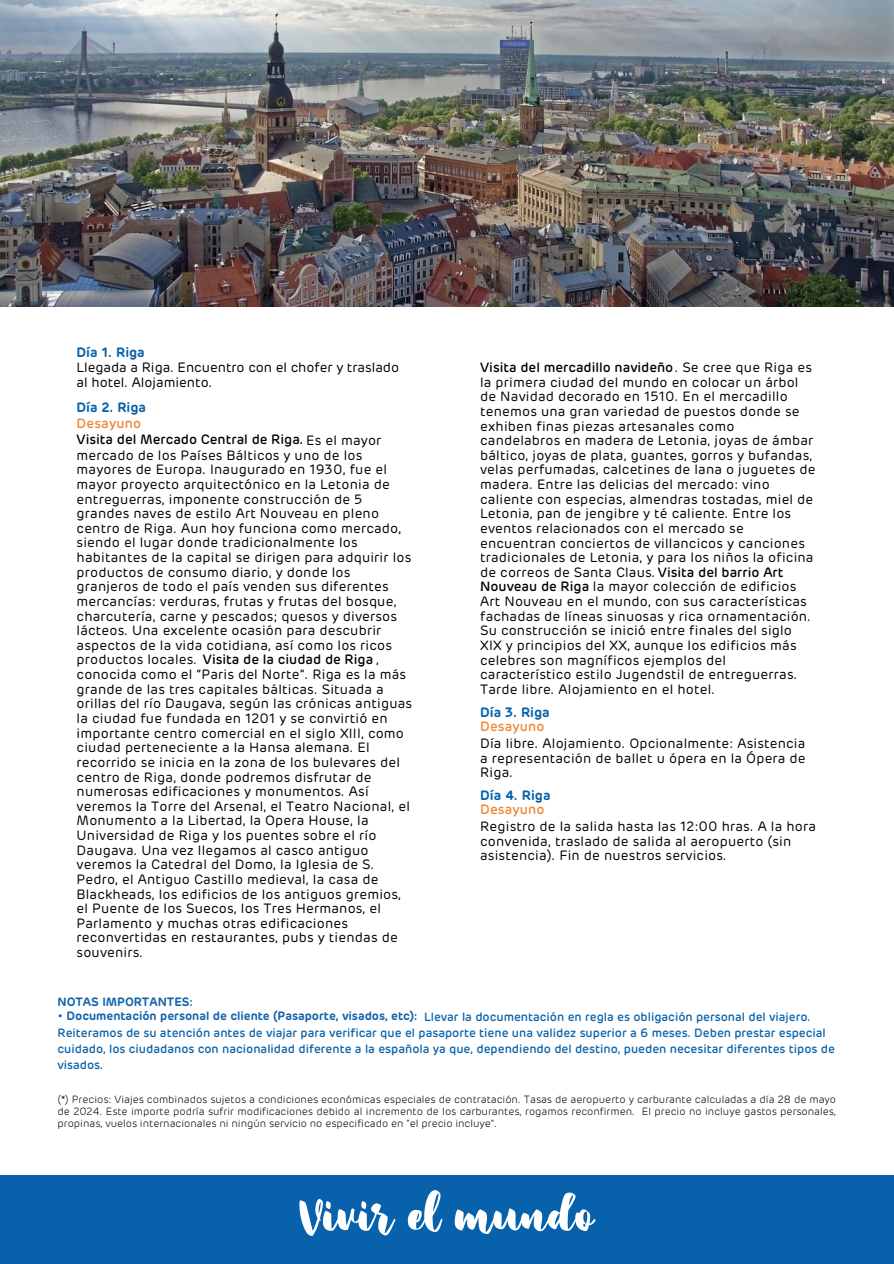
<style>
.page{position:relative;width:894px;height:1264px;background:#fff}
.page>*{position:absolute;margin:0;border:0;box-sizing:border-box;transform-origin:0 0}
.t1{font:69px "Hopipolla Free";color:#fff}
.t2{font:13.5px/14.7px "Rubrik";letter-spacing:.015em;color:#000}
.t3{font:600 13.5px "Rubrik";color:#0762ab}
.t4{font:500 13.5px "Rubrik";letter-spacing:.015em;color:#ee8634}
.t5{font:500 12px/16px "Rubrik";color:#0762ab}
.t6{font:600 12px "Rubrik";color:#1363ac}
.t7{font:300 10.5px/12.3px "Rubrik";color:#000;text-align:justify}
.s1{font-weight:500}
</style>
<div class="page">
<div style="left:0;top:1175px;width:893px;height:88px;background:#0762ab"></div>
<img style="left:0;top:0;width:893px;height:306px">
<h2 class="t3" style="left:77px;top:346px;width:70px">Día 1. Riga</h2>
<h2 class="t2" style="left:77px;top:361px;width:324px">Llegada a Riga. Encuentro con el chofer y traslado al hotel. Alojamiento.</h2>
<h2 class="t3" style="left:77px;top:401px;width:71px">Día 2. Riga</h2>
<h2 class="t2" style="left:77px;top:433px;width:337px"><span class="s1">Visita del Mercado Central de Riga.</span> Es el mayor mercado de los Países Bálticos y uno de los mayores de Europa. Inaugurado en 1930, fue el mayor proyecto arquitectónico en la Letonia de entreguerras, imponente construcción de 5 grandes naves de estilo Art Nouveau en pleno centro de Riga. Aun hoy funciona como mercado, siendo el lugar donde tradicionalmente los habitantes de la capital se dirigen para adquirir los productos de consumo diario, y donde los granjeros de todo el país venden sus diferentes mercancías: verduras, frutas y frutas del bosque, charcutería, carne y pescados; quesos y diversos lácteos. Una excelente ocasión para descubrir aspectos de la vida cotidiana, así como los ricos productos locales. <span class="s1">Visita de la ciudad de Riga</span> , conocida como el “Paris del Norte”. Riga es la más grande de las tres capitales bálticas. Situada a orillas del río Daugava, según las crónicas antiguas la ciudad fue fundada en 1201 y se convirtió en importante centro comercial en el siglo XIII, como ciudad perteneciente a la Hansa alemana. El recorrido se inicia en la zona de los bulevares del centro de Riga, donde podremos disfrutar de numerosas edificaciones y monumentos. Así veremos la Torre del Arsenal, el Teatro Nacional, el Monumento a la Libertad, la Opera House, la Universidad de Riga y los puentes sobre el río Daugava. Una vez llegamos al casco antiguo veremos la Catedral del Domo, la Iglesia de S.<br>Pedro, el Antiguo Castillo medieval, la casa de Blackheads, los edificios de los antiguos gremios, el Puente de los Suecos, los Tres Hermanos, el Parlamento y muchas otras edificaciones reconvertidas en restaurantes, pubs y tiendas de souvenirs.</h2>
<h2 class="t4" style="left:77px;top:417px;width:66px">Desayuno</h2>
<h2 class="t2" style="left:480px;top:361px;width:337px"><span class="s1">Visita del mercadillo navideño</span>. Se cree que Riga es la primera ciudad del mundo en colocar un árbol de Navidad decorado en 1510. En el mercadillo tenemos una gran variedad de puestos donde se exhiben finas piezas artesanales como candelabros en madera de Letonia, joyas de ámbar báltico, joyas de plata, guantes, gorros y bufandas, velas perfumadas, calcetines de lana o juguetes de madera. Entre las delicias del mercado: vino caliente con especias, almendras tostadas, miel de Letonia, pan de jengibre y té caliente. Entre los eventos relacionados con el mercado se encuentran conciertos de villancicos y canciones tradicionales de Letonia, y para los niños la oficina de correos de Santa Claus. <span class="s1">Visita del barrio Art<br></span>.</h2>
<h2 class="t2" style="left:480px;top:580px;width:332px"><span class="s1">Nouveau de Riga</span> la mayor colección de edificios Art Nouveau en el mundo, con sus características fachadas de líneas sinuosas y rica ornamentación.<br>Su construcción se inició entre finales del siglo XIX y principios del XX, aunque los edificios más celebres son magníficos ejemplos del característico estilo Jugendstil de entreguerras.<br>Tarde libre. Alojamiento en el hotel.</h2>
<h2 class="t3" style="left:480px;top:706px;width:71px">Día 3. Riga</h2>
<h2 class="t2" style="left:480px;top:737px;width:327px;text-align:justify">Día libre. Alojamiento. Opcionalmente: Asistencia a representación de ballet u ópera en la Ópera de Riga.</h2>
<h2 class="t4" style="left:480px;top:720px;width:66px">Desayuno</h2>
<h3 class="t3" style="left:480px;top:789px;width:72px">Día 4. Riga</h3>
<p class="t2" style="left:480px;top:820px;width:337px">Registro de la salida hasta las 12:00 hras. A la hora convenida, traslado de salida al aeropuerto (sin asistencia). Fin de nuestros servicios.</p>
<h1 class="t4" style="left:480px;top:803px;width:66px">Desayuno</h1>
<h2 class="t6" style="left:57px;top:996px;width:137px">NOTAS IMPORTANTES:</h2>
<h2 class="t6" style="left:57px;top:1010px;width:361px">• Documentación personal de cliente (Pasaporte, visados, etc):</h2>
<h2 class="t5" style="left:57px;top:1009px;width:778px;text-indent:366px">Llevar la documentación en regla es obligación personal del viajero.<br>Reiteramos de su atención antes de viajar para verificar que el pasaporte tiene una validez superior a 6 meses. Deben prestar especial cuidado, los ciudadanos con nacionalidad diferente a la española ya que, dependiendo del destino, pueden necesitar diferentes tipos de visados.</h2>
<h2 class="t7" style="left:57px;top:1093px;width:779px">(*) Precios: Viajes combinados sujetos a condiciones económicas especiales de contratación. Tasas de aeropuerto y carburante calculadas a día 28 de mayo de 2024. Este importe podría sufrir modificaciones debido al incremento de los carburantes, rogamos reconfirmen. El precio no incluye gastos personales, propinas, vuelos internacionales ni ningún servicio no especificado en "el precio incluye".</h2>
<h2 class="t1" style="left:299px;top:1187px;width:296px">Vivir el mundo</h2>
</div>
